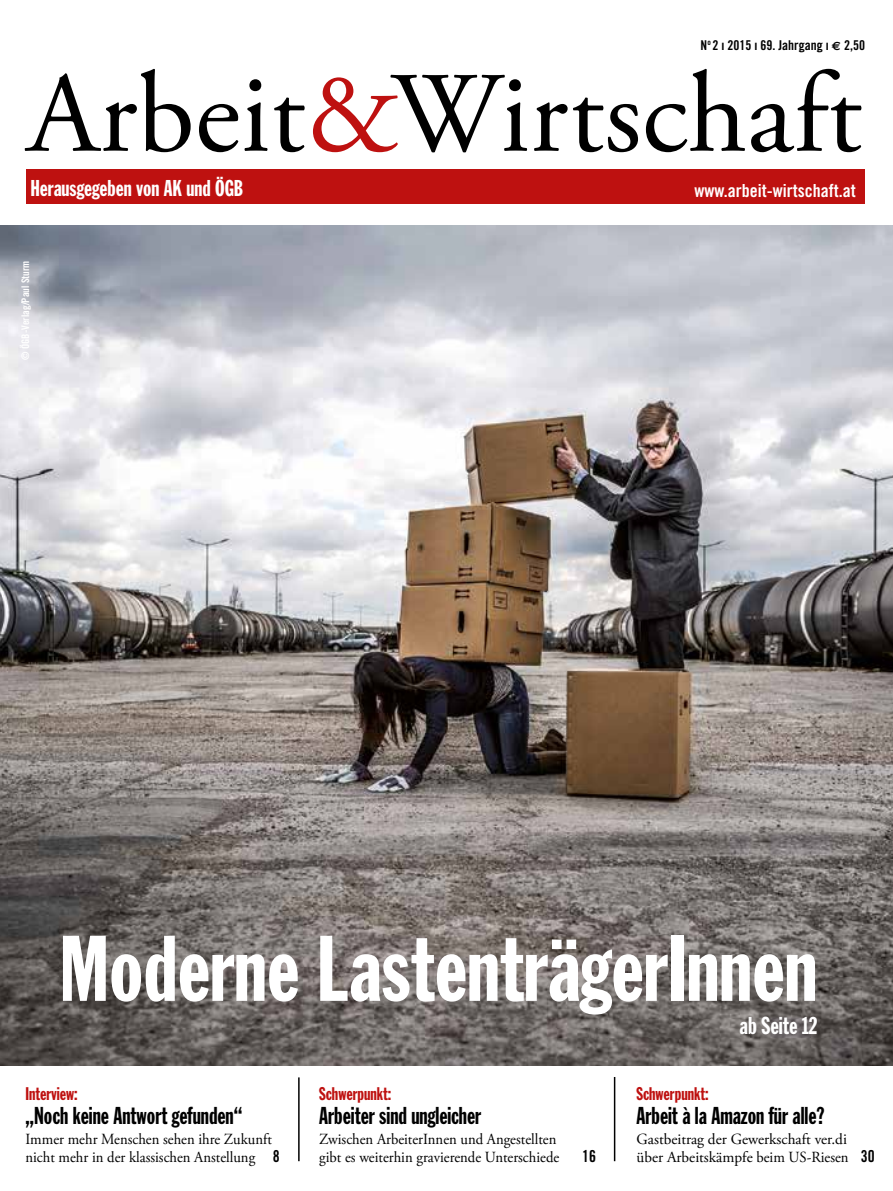
<style>
.page{position:relative;width:893px;height:1191px;background:#fff}
.page>*{position:absolute;margin:0;border:0;box-sizing:border-box;transform-origin:0 0}
.t1{font:91.5px "Franklin Gothic Std Extra Cond";color:#fff}
.t2{font:24px "Franklin Gothic Std Extra Cond";color:#000;scale:.96 1}
.t3{font:24px "Franklin Gothic Std Extra Cond";color:#fff}
.t4{font:22.5px "Franklin Gothic Std Extra Cond";color:#fff}
.t5{font:18px "Franklin Gothic Std Extra Cond";color:#be1110}
.t6{font:18px "Trade Gothic Bold Cond Twenty";color:#fff}
.t7{font:16.5px "Trade Gothic Bold Cond Twenty";color:#000;scale:.95 1}
.t8{font:15.45px/18px "Adobe Garamond Pro";color:#000;scale:.95 1}
.t9{font:15.45px/18px "Adobe Garamond Pro";color:#000}
.t10{font:13.5px "Trade Gothic Bold Cond Twenty";color:#000}
.t11{font:10.5px "Trade Gothic Bold Cond Twenty";color:#fff}
.s1{font-family:"Trade Gothic Bold Cond Twenty";font-size:16.5px}
</style>
<div class="page">
<img style="left:0;top:225px;width:893px;height:840px">
<svg style="left:313px;top:69px;width:549px;height:83px"></svg>
<svg style="left:24px;top:69px;width:281px;height:83px"></svg>
<hr style="left:298px;top:1077px;width:2px;height:84px;background:#000">
<hr style="left:614px;top:1077px;width:1px;height:84px;background:#000">
<div style="left:26px;top:169px;width:839px;height:35px;background:#be1110"></div>
<p class="t10" style="left:701px;top:37px;width:166px">N<sup>o</sup> 2 ı 2015 ı 69. Jahrgang ı 2,50</p>
<h3 class="t4" style="left:30px;top:176px;width:214px">Herausgegeben von AK und ÖGB</h3>
<p class="t6" style="left:694px;top:179px;width:163px">www.arbeit-wirtschaft.at</p>
<p class="t11" style="left:19px;top:360px;width:101px;rotate:-90deg">© ÖGB-Verlag/Paul Sturm</p>
<h1 class="t1" style="left:60px;top:919px;width:759px">Moderne LastenträgerInnen</h1>
<h2 class="t3" style="left:739px;top:1012px;width:79px">ab Seite 12</h2>
<p class="t5" style="left:26px;top:1084px;width:54px">Interview:</p>
<h2 class="t2" style="left:26px;top:1102px;width:227px">„Noch keine Antwort gefunden“</h2>
<p class="t8" style="left:26px;top:1130px;width:269px">Immer mehr Menschen sehen ihre Zukunft nicht mehr in der klassischen Anstellung <span class="s1">8</span></p>
<p class="t5" style="left:319px;top:1084px;width:73px">Schwerpunkt:</p>
<h2 class="t2" style="left:319px;top:1102px;width:170px">Arbeiter sind ungleicher</h2>
<p class="t8" style="left:319px;top:1130px;width:254px">Zwischen ArbeiterInnen und Angestellten gibt es weiterhin gravierende Unterschiede</p>
<p class="t7" style="left:582px;top:1146px;width:16px">16</p>
<p class="t5" style="left:637px;top:1084px;width:73px">Schwerpunkt:</p>
<h2 class="t2" style="left:637px;top:1102px;width:197px">Arbeit à la Amazon für alle?</h2>
<p class="t9" style="left:637px;top:1130px;width:240px">Gastbeitrag der Gewerkschaft ver.di über Arbeitskämpfe beim US-Riesen <span class="s1">30</span></p>
</div>
